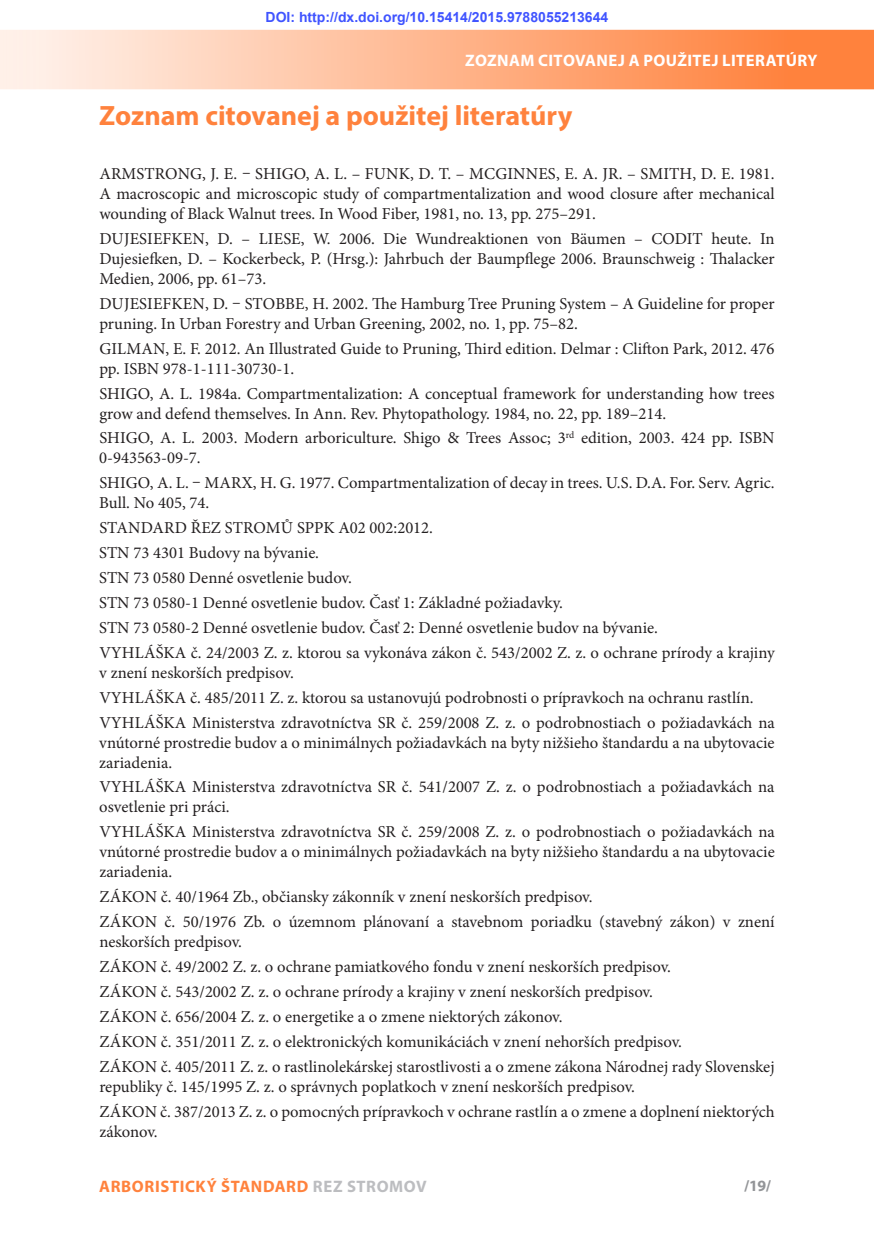
<style>
.page{position:relative;width:874px;height:1241px;background:#fff}
.page>*{position:absolute;margin:0;border:0;box-sizing:border-box;transform-origin:0 0}
.t1{font:700 28px "Myriad Pro";letter-spacing:-.005em;color:#ff823d}
.t2{font:16.62px/19.9px "Minion Pro";color:#231f20}
.t3{font:700 16.62px "Myriad Pro";letter-spacing:.015em;color:#fff}
.t4{font:700 16.62px "Myriad Pro";letter-spacing:.035em;color:#ff823d}
.t5{font:700 15.75px "Myriad Pro";color:#939598}
.t6{font:700 14px "Arial";color:#4054ff}
.s1{color:#bcbdc0}
</style>
<div class="page">
<svg style="left:99px;top:30px;width:774px;height:59px;background:#ffaf83"></svg>
<svg style="left:0;top:30px;width:99px;height:59px;background:#ffece3"></svg>
<p class="t6" style="left:265px;top:8px;width:344px">DOI: http://dx.doi.org/10.15414/2015.9788055213644</p>
<p class="t3" style="left:465px;top:49px;width:23px">Zoznam</p>
<p class="t3" style="left:538px;top:49px;width:9px">citovane</p>
<p class="t3" style="left:618px;top:49px;width:122px">j a použitej literatúr</p>
<p class="t3" style="left:807px;top:49px;width:12px">y</p>
<h1 class="t1" style="left:99px;top:97px;width:474px">Zoznam citovanej a použitej literatúry</h1>
<p class="t2" style="left:99px;top:164px;width:24px">Armstrong</p>
<p class="t2" style="left:202px;top:164px;width:73px">, J. E. – Shigo</p>
<p class="t2" style="left:305px;top:164px;width:81px">, A. L. – Funk</p>
<p class="t2" style="left:410px;top:164px;width:108px">, D. T. – McGinnes</p>
<p class="t2" style="left:555px;top:164px;width:105px">, E. A. Jr. – Smith</p>
<p class="t2" style="left:99px;top:164px;width:676px;text-align:justify;text-indent:593px">, D. E. 1981.<br>A macroscopic and microscopic study of compartmentalization and wood closure after mechanical wounding of Black Walnut trees. In Wood Fiber, 1981, no. 13, pp. 275–291.</p>
<p class="t2" style="left:99px;top:229px;width:23px">Dujesiefken</p>
<p class="t2" style="left:205px;top:229px;width:72px">, D. – Liese</p>
<p class="t2" style="left:99px;top:229px;width:676px;text-align:justify;text-indent:201px">, W. 2006. Die Wundreaktionen von Bäumen – CODIT heute. In Dujesiefken, D. – Kockerbeck, P. (Hrsg.): Jahrbuch der Baumpflege 2006. Braunschweig : Thalacker Medien, 2006, pp. 61–73.</p>
<p class="t2" style="left:99px;top:293px;width:23px">Dujesiefken</p>
<p class="t2" style="left:205px;top:293px;width:59px">, D. – Stobbe</p>
<p class="t2" style="left:99px;top:293px;width:676px;text-indent:205px">, H. 2002. The Hamburg Tree Pruning System – A Guideline for proper pruning. In Urban Forestry and Urban Greening, 2002, no. 1, pp. 75–82.</p>
<p class="t2" style="left:99px;top:338px;width:24px">Gilman</p>
<p class="t2" style="left:99px;top:338px;width:676px;text-indent:66px">, E. F. 2012. An Illustrated Guide to Pruning, Third edition. Delmar : Clifton Park, 2012. 476 pp. ISBN 978-1-111-30730-1.</p>
<p class="t2" style="left:99px;top:383px;width:20px">Shigo</p>
<p class="t2" style="left:99px;top:383px;width:676px;text-indent:50px">, A. L. 1984a. Compartmentalization: A conceptual framework for understanding how trees grow and defend themselves. In Ann. Rev. Phytopathology. 1984, no. 22, pp. 189–214.</p>
<p class="t2" style="left:99px;top:428px;width:20px">Shigo</p>
<p class="t2" style="left:99px;top:428px;width:676px;text-indent:50px">, A. L. 2003. Modern arboriculture. Shigo &amp; Trees Assoc; 3<sup>rd</sup> edition, 2003. 424 pp. ISBN<br>0-943563-09-7.</p>
<p class="t2" style="left:99px;top:473px;width:20px">Shigo</p>
<p class="t2" style="left:150px;top:473px;width:82px">, A. L. – Marx</p>
<p class="t2" style="left:253px;top:473px;width:523px">, H. G. 1977. Compartmentalization of decay in trees. U.S. D.A. For. Serv. Agric.</p>
<p class="t2" style="left:99px;top:490px;width:111px;line-height:24.8px">Bull. No 405, 74.<br>Standard</p>
<p class="t2" style="left:99px;top:515px;width:560px;line-height:24.8px;text-indent:181px">ů SPPK A02 002:2012.<br>STN 73 4301 Budovy na bývanie.<br>STN 73 0580 Denné osvetlenie budov.<br>STN 73 0580-1 Denné osvetlenie budov. Časť 1: Základné požiadavky.<br>STN 73 0580-2 Denné osvetlenie budov. Časť 2: Denné osvetlenie budov na bývanie.<br>Vyhláška</p>
<p class="t2" style="left:191px;top:518px;width:46px">Řez strom</p>
<p class="t2" style="left:99px;top:642px;width:677px;text-indent:91px">č. 24/2003 Z. z. ktorou sa vykonáva zákon č. 543/2002 Z. z. o ochrane prírody a krajiny v znení neskorších predpisov.</p>
<p class="t2" style="left:99px;top:687px;width:68px">Vyhláška</p>
<p class="t2" style="left:190px;top:687px;width:564px">č. 485/2011 Z. z. ktorou sa ustanovujú podrobnosti o prípravkoch na ochranu rastlín.</p>
<p class="t2" style="left:99px;top:712px;width:68px">Vyhláška</p>
<p class="t2" style="left:99px;top:712px;width:676px;text-align:justify;text-indent:93px">Ministerstva zdravotníctva SR č. 259/2008 Z. z. o podrobnostiach o požiadavkách na vnútorné prostredie budov a o minimálnych požiadavkách na byty nižšieho štandardu a na ubytovacie zariadenia.</p>
<p class="t2" style="left:99px;top:777px;width:68px">Vyhláška</p>
<p class="t2" style="left:99px;top:777px;width:676px;text-indent:93px">Ministerstva zdravotníctva SR č. 541/2007 Z. z. o podrobnostiach a požiadavkách na osvetlenie pri práci.</p>
<p class="t2" style="left:99px;top:822px;width:68px">Vyhláška</p>
<p class="t2" style="left:99px;top:822px;width:676px;text-align:justify;text-indent:93px">Ministerstva zdravotníctva SR č. 259/2008 Z. z. o podrobnostiach o požiadavkách na vnútorné prostredie budov a o minimálnych požiadavkách na byty nižšieho štandardu a na ubytovacie zariadenia.</p>
<p class="t2" style="left:99px;top:886px;width:35px">Zákon</p>
<p class="t2" style="left:161px;top:886px;width:433px">č. 40/1964 Zb., občiansky zákonník v znení neskorších predpisov.</p>
<p class="t2" style="left:99px;top:911px;width:35px">Zákon</p>
<p class="t2" style="left:99px;top:911px;width:676px;text-indent:65px">č. 50/1976 Zb. o územnom plánovaní a stavebnom poriadku (stavebný zákon) v znení neskorších predpisov.</p>
<p class="t2" style="left:99px;top:956px;width:35px">Zákon</p>
<p class="t2" style="left:161px;top:956px;width:511px">č. 49/2002 Z. z. o ochrane pamiatkového fondu v znení neskorších predpisov.</p>
<p class="t2" style="left:99px;top:981px;width:35px">Zákon</p>
<p class="t2" style="left:161px;top:981px;width:493px">č. 543/2002 Z. z. o ochrane prírody a krajiny v znení neskorších predpisov.</p>
<p class="t2" style="left:99px;top:1006px;width:35px">Zákon</p>
<p class="t2" style="left:161px;top:1006px;width:403px">č. 656/2004 Z. z. o energetike a o zmene niektorých zákonov.</p>
<p class="t2" style="left:99px;top:1031px;width:35px">Zákon</p>
<p class="t2" style="left:161px;top:1031px;width:522px">č. 351/2011 Z. z. o elektronických komunikáciách v znení nehorších predpisov.</p>
<p class="t2" style="left:99px;top:1056px;width:35px">Zákon</p>
<p class="t2" style="left:99px;top:1056px;width:676px;text-indent:61px">č. 405/2011 Z. z. o rastlinolekárskej starostlivosti a o zmene zákona Národnej rady Slovenskej republiky č. 145/1995 Z. z. o správnych poplatkoch v znení neskorších predpisov.</p>
<p class="t2" style="left:99px;top:1101px;width:35px">Zákon</p>
<p class="t2" style="left:160px;top:1101px;width:615px">č. 387/2013 Z. z. o pomocných prípravkoch v ochrane rastlín a o zmene a doplnení niektorých</p>
<p class="t2" style="left:99px;top:1121px;width:60px">zákonov.</p>
<p class="t4" style="left:99px;top:1174px;width:329px">ARBORISTICKÝ ŠTANDARD <span class="s1">REZ STROMOV</span></p>
<p class="t5" style="left:743px;top:1175px;width:28px">/19/</p>
</div>
